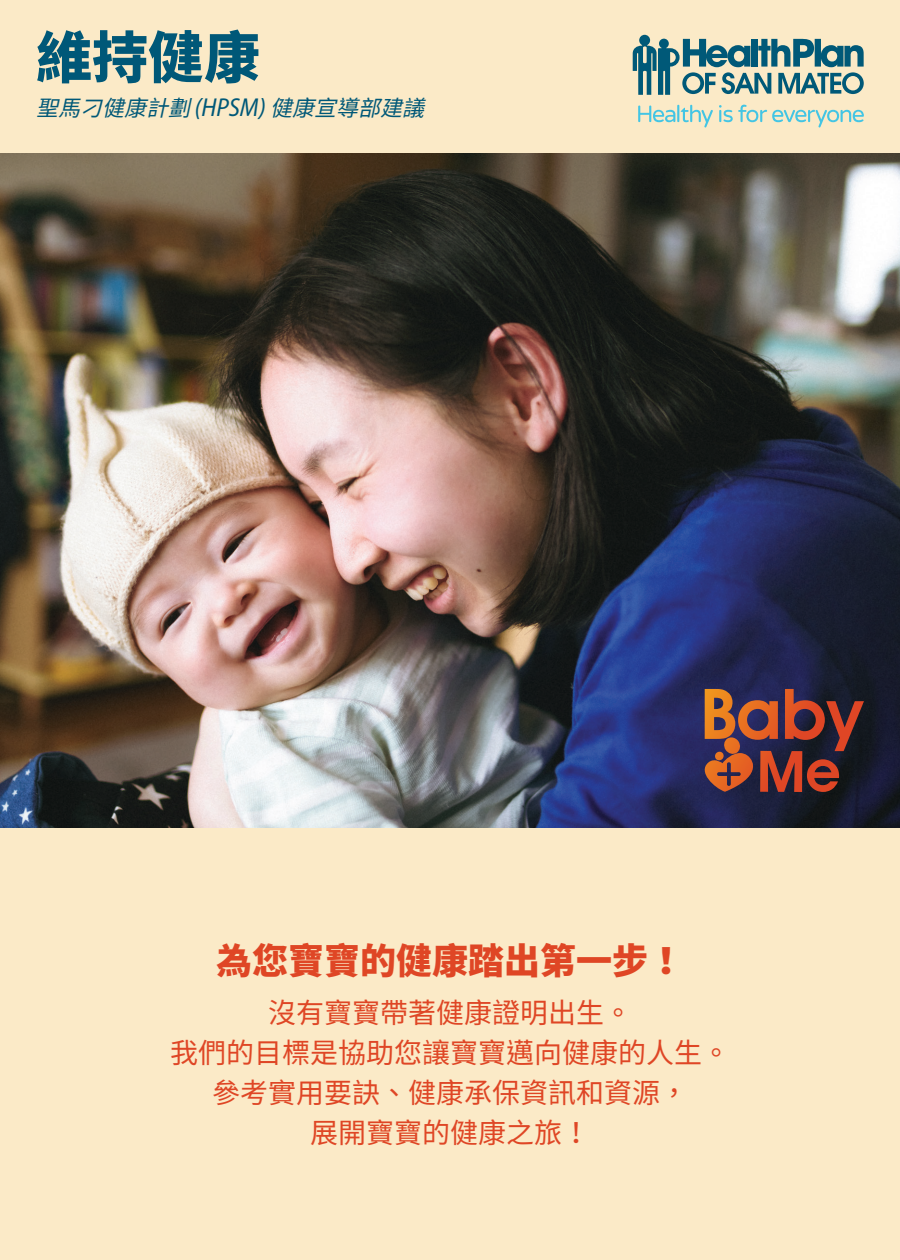
<style>
.page{position:relative;width:900px;height:1260px;background:#fff}
.page>*{position:absolute;margin:0;border:0;box-sizing:border-box;transform-origin:0 0}
.t1{font:900 56px "Noto Sans CJ Ktc";color:#005878}
.t2{font:900 36px "Noto Sans CJ Ktc";color:#df4625}
.t3{font:28px/40px "Noto Sans CJ Ktc";color:#df4625;text-align:center}
.t4{font:italic 22px "Noto Sans CJ Ktc";color:#005878}
.s1{font-family:"Myriad Pro";font-stretch:semi-condensed;font-size:26px}
</style>
<div class="page">
<div style="left:0;top:828px;width:900px;height:432px;background:#fbeac7"></div>
<img style="left:0;top:153px;width:900px;height:675px">
<div style="left:0;top:0;width:900px;height:153px;background:#fbeac7"></div>
<svg style="left:638px;top:105px;width:75px;height:22px"></svg>
<svg style="left:719px;top:105px;width:145px;height:22px"></svg>
<svg style="left:633px;top:35px;width:231px;height:60px"></svg>
<svg style="left:697px;top:689px;width:167px;height:103px;background:#6e3934"></svg>
<p class="t1" style="left:36px;top:26px;width:225px">維持健康</p>
<p class="t4" style="left:36px;top:95px;width:403px">聖馬刁健康計劃<span class="s1">( H P S M )</span> 健康宣導部建議</p>
<p class="t2" style="left:216px;top:940px;width:469px">為您寶寶的健康踏出第一步！</p>
<p class="t3" style="left:170px;top:993px;width:561px">沒有寶寶帶著健康證明出生。<br>我們的目標是協助您讓寶寶邁向健康的人生。參考實用要訣、健康承保資訊和資源，<br>展開寶寶的健康之旅！</p>
</div>
